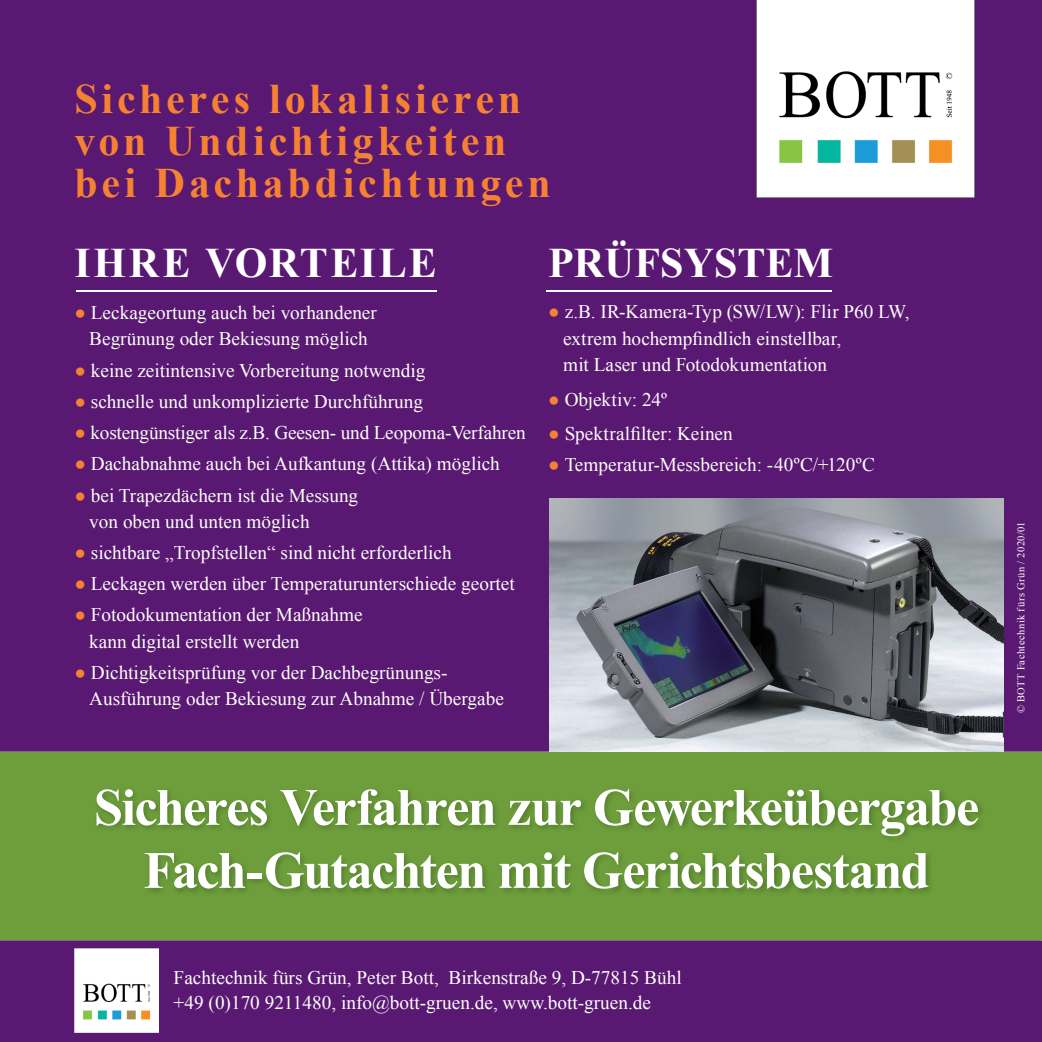
<style>
.page{position:relative;width:1042px;height:1042px;background:#591871}
.page>*{position:absolute;margin:0;border:0;box-sizing:border-box;transform-origin:0 0}
.t1{font:700 52.5px/63px "Times New Roman";letter-spacing:-.035em;color:#fff;text-align:center}
.t2{font:700 42px/42px "Times New Roman";letter-spacing:.09em;color:#f48232}
.t3{font:700 42px "Times New Roman";letter-spacing:.05em;color:#fff}
.t4{font:700 42px "Times New Roman";color:#fff}
.t5{font:19.25px/26.2px "Times New Roman";color:#fff}
.t6{font:10.5px "Times New Roman";letter-spacing:.045em;color:#fff}
.s1{font-family:"Arial";font-style:italic;color:#f48232}
</style>
<div class="page">
<div style="left:0;top:752px;width:1042px;height:188px;background:#6e9e3c"></div>
<img style="left:549px;top:499px;width:454px;height:253px">
<img style="left:94px;top:787px;width:893px;height:110px">
<img style="left:74px;top:948px;width:84px;height:84px">
<img style="left:756px;top:0;width:218px;height:198px">
<hr style="left:76px;top:290px;width:360px;height:2px;background:#fff">
<hr style="left:546px;top:290px;width:285px;height:2px;background:#fff">
<h2 class="t2" style="left:74px;top:77px;width:478px">Sicheres lokalisieren von Undichtigkeiten bei Dachabdichtungen</h2>
<h2 class="t3" style="left:74px;top:233px;width:364px">IHRE VORTEILE</h2>
<h2 class="t4" style="left:548px;top:233px;width:286px">PRÜFSYSTEM</h2>
<p class="t5" style="left:563px;top:298px;width:348px;text-indent:-15px"><span class="s1">●</span> z.B. IR-Kamera-Typ (SW/LW): Flir P60 LW, extrem hochempfindlich einstellbar,<br>mit Laser und Fotodokumentation</p>
<p class="t5" style="left:548px;top:386px;width:120px"><span class="s1">●</span> Objektiv: 24º</p>
<p class="t5" style="left:548px;top:420px;width:186px"><span class="s1">●</span> Spektralfilter: Keinen</p>
<p class="t5" style="left:548px;top:451px;width:328px"><span class="s1">●</span> Temperatur-Messbereich: -40ºC/+120ºC</p>
<p class="t5" style="left:74px;top:299px;width:304px;text-align:center"><span class="s1">●</span> Leckageortung auch bei vorhandener<br>Begrünung oder Bekiesung möglich</p>
<p class="t5" style="left:74px;top:357px;width:352px"><span class="s1">●</span> keine zeitintensive Vorbereitung notwendig</p>
<p class="t5" style="left:74px;top:388px;width:350px"><span class="s1">●</span> schnelle und unkomplizierte Durchführung</p>
<p class="t5" style="left:74px;top:419px;width:453px"><span class="s1">●</span> kostengünstiger als z.B. Geesen- und Leopoma-Verfahren</p>
<p class="t5" style="left:74px;top:450px;width:427px"><span class="s1">●</span> Dachabnahme auch bei Aufkantung (Attika) möglich</p>
<p class="t5" style="left:89px;top:482px;width:270px;text-indent:-15px"><span class="s1">●</span> bei Trapezdächern ist die Messung von oben und unten möglich</p>
<p class="t5" style="left:74px;top:539px;width:379px"><span class="s1">●</span> sichtbare „Tropfstellen“ sind nicht erforderlich</p>
<p class="t5" style="left:74px;top:570px;width:442px"><span class="s1">●</span> Leckagen werden über Temperaturunterschiede geortet</p>
<p class="t5" style="left:89px;top:601px;width:275px;text-indent:-15px"><span class="s1">●</span> Fotodokumentation der Maßnahme kann digital erstellt werden</p>
<p class="t5" style="left:89px;top:659px;width:416px;text-indent:-15px"><span class="s1">●</span> Dichtigkeitsprüfung vor der Dachbegrünungs-<br>Ausführung oder Bekiesung zur Abnahme / Übergabe</p>
<h1 class="t1" style="left:94px;top:774px;width:887px">Sicheres Verfahren zur Gewerkeübergabe<br>Fach-Gutachten mit Gerichtsbestand</h1>
<p class="t5" style="left:174px;top:965px;width:509px;line-height:24.5px">Fachtechnik fürs Grün, Peter Bott, Birkenstraße 9, D-77815 Bühl +49 (0)170 9211480, info@bott-gruen.de, www.bott-gruen.de</p>
<p class="t6" style="left:1014px;top:713px;width:193px;rotate:-90deg">© BOTT Fachtechnik fürs Grün / 2020/01</p>
</div>
